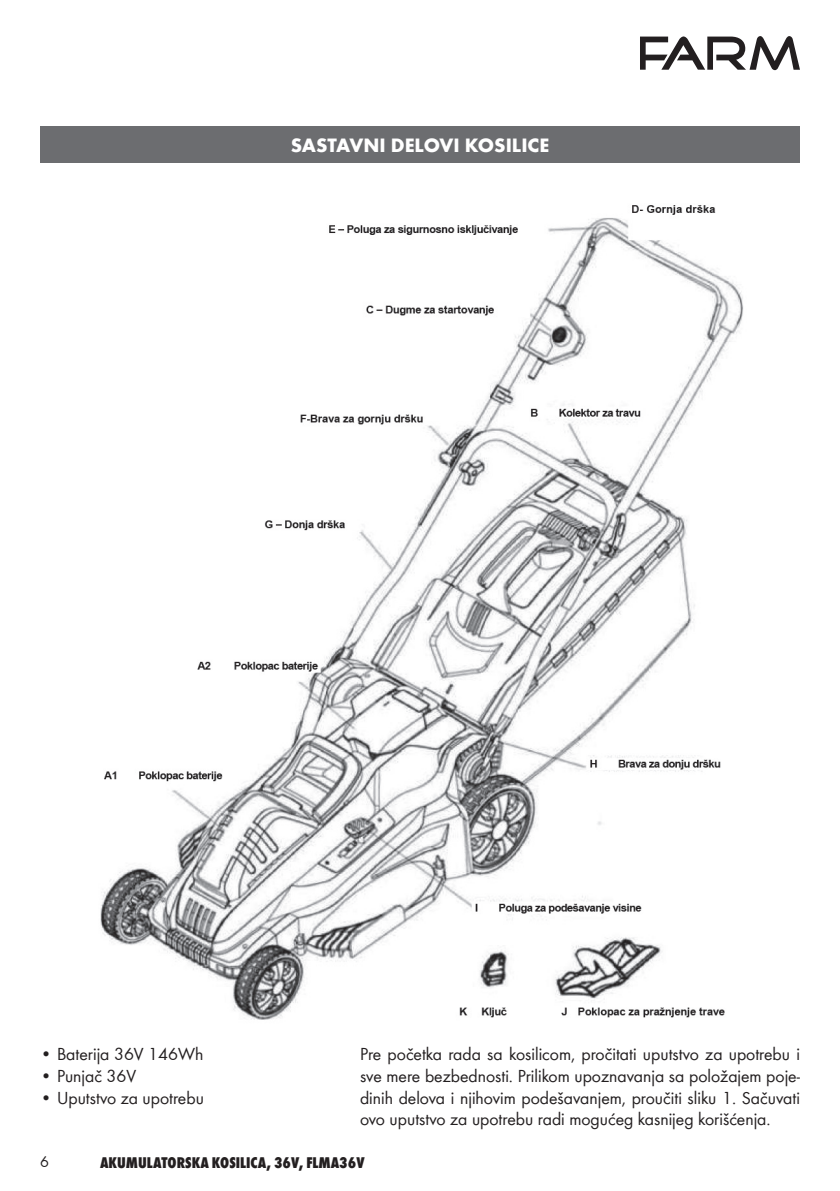
<style>
.page{position:relative;width:840px;height:1191px;background:#fff}
.page>*{position:absolute;margin:0;border:0;box-sizing:border-box;transform-origin:0 0}
.t1{font:700 20px "Wuerth";color:#fff}
.t2{font:18px/21.6px "Wuerth";color:#231f20;text-align:justify}
.t3{font:800 condensed 16px "Wuerth";color:#231f20}
.t4{font:16px "Wuerth";color:#231f20}
</style>
<div class="page">
<svg style="left:640px;top:36px;width:159px;height:34px"></svg>
<img style="left:100px;top:205px;width:643px;height:815px">
<div style="left:40px;top:126px;width:759px;height:36px;background:#6c6d70"></div>
<p class="t1" style="left:290px;top:131px;width:260px">SASTAVNI DELOVI KOSILICE</p>
<p class="t2" style="left:40px;top:1042px;width:165px">• Baterija 36V 146Wh</p>
<p class="t2" style="left:40px;top:1064px;width:98px">• Punjač 36V</p>
<p class="t2" style="left:40px;top:1086px;width:165px">• Uputstvo za upotrebu</p>
<p class="t2" style="left:360px;top:1042px;width:441px">Pre početka rada sa kosilicom, pročitati uputstvo za upotrebu i sve mere bezbednosti. Prilikom upoznavanja sa položajem poje&shy;dinih delova i njihovim podešavanjem, proučiti sliku 1. Sačuvati ovo uputstvo za upotrebu radi mogućeg kasnijeg korišćenja.</p>
<p class="t4" style="left:40px;top:1151px;width:10px">6</p>
<p class="t3" style="left:100px;top:1151px;width:266px">AKUMULATORSKA KOSILICA, 36V, FLMA36V</p>
</div>
